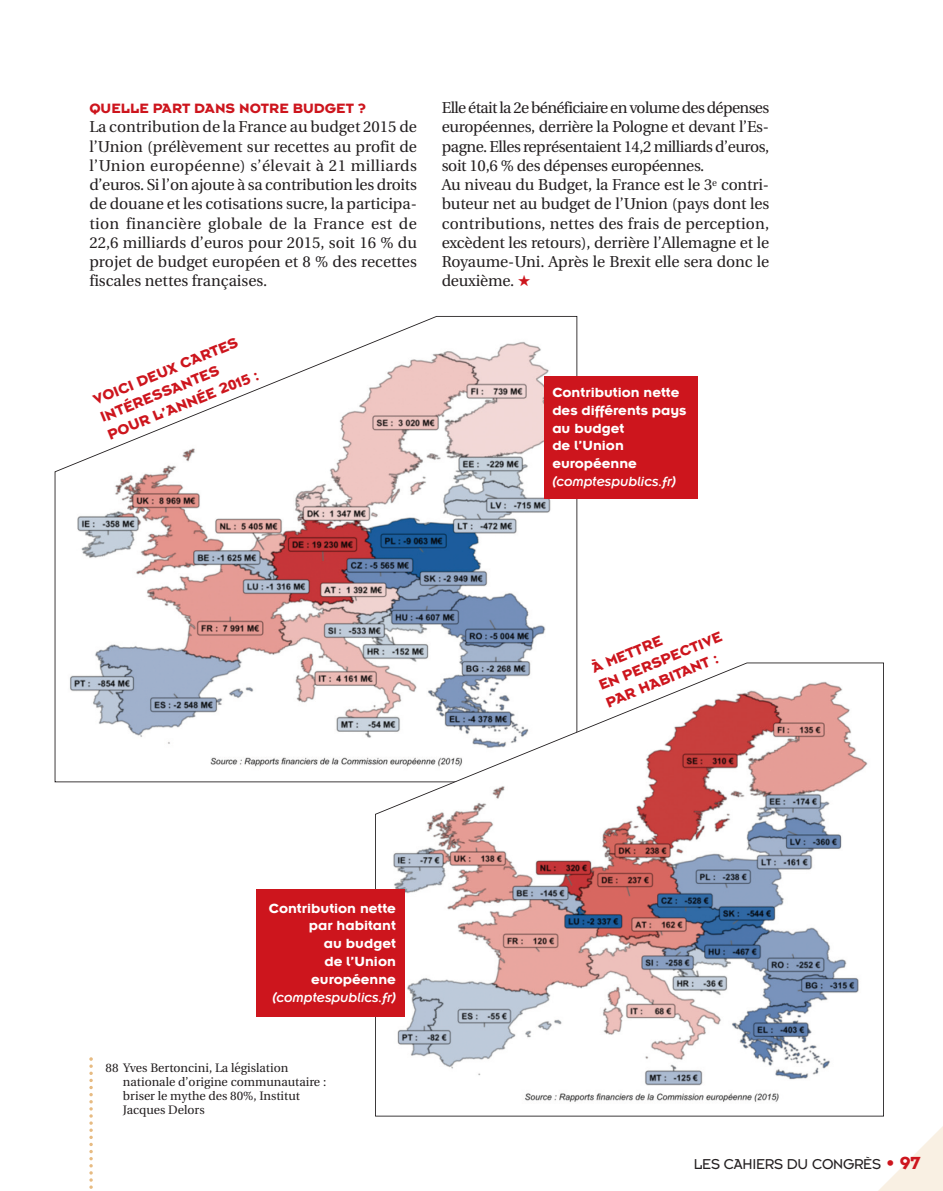
<style>
.page{position:relative;width:943px;height:1191px;background:#fff}
.page>*{position:absolute;margin:0;border:0;box-sizing:border-box;transform-origin:0 0}
.t1{font:15.75px/19.2px "Utopia";letter-spacing:-.01em;color:#231f20;text-align:justify}
.t2{font:700 15.75px/18.9px "Insignia New";color:#cd151d}
.t3{font:300 15.75px "Insignia New";letter-spacing:-.015em;color:#231f20}
.t4{font:700 14.88px "Insignia New";color:#cd151d}
.t5{font:700 14.53px/17.8px "Insignia New";color:#fff}
.t6{font:italic 14.53px "Insignia New";color:#fff}
.t7{font:12.25px/14px "Utopia";color:#231f20}
.s1{color:#cd151d}
.s2{font-family:"Lucida Grande"}
.s3{font-size:19.25px;color:#cd151d}
.s4{font-weight:700;font-size:19.25px;color:#cd151d}
</style>
<div class="page">
<svg style="left:55px;top:316px;width:522px;height:466px"></svg>
<svg style="left:849px;top:1116px;width:94px;height:75px"></svg>
<div style="left:543px;top:376px;width:154px;height:122px;background:#cd151d"></div>
<svg style="left:375px;top:662px;width:509px;height:454px"></svg>
<div style="left:256px;top:889px;width:148px;height:127px;background:#cd151d"></div>
<svg style="left:89px;top:1057px;width:4px;height:132px"></svg>
<p class="t4" style="left:89px;top:99px;width:278px">QUELLE PART DANS NOTRE BUDGET ?</p>
<p class="t1" style="left:89px;top:118px;width:329px">La contribution de la France au budget 2015 de l’Union (prélèvement sur recettes au profit de l’Union européenne) s’élevait à 21 milliards d’euros. Si l’on ajoute à sa contribution les droits de douane et les cotisations sucre, la participa&shy;tion financière globale de la France est de 22,6 milliards d’euros pour 2015, soit 16 % du projet de budget européen et 8 % des recettes fiscales nettes françaises.</p>
<p class="t2" style="left:90px;top:391px;width:163px;rotate:-22deg">VOICI DEUX CARTES<br>INTÉRESSANTES<br>POUR L’ANNÉE 2015 :</p>
<p class="t1" style="left:441px;top:98px;width:329px;text-align:left">Elle était la 2e bénéficiaire en volume des dépenses européennes, derrière la Pologne et devant l’Es&shy;pagne. Elles représentaient 14,2 milliards d’euros, soit 10,6 % des dépenses européennes.<br>Au niveau du Budget, la France est le 3<sup>e</sup> contri&shy;buteur net au budget de l’Union (pays dont les contributions, nettes des frais de perception, excèdent les retours), derrière l’Allemagne et le Royaume-Uni. Après le Brexit elle sera donc le deuxième. <span class="s1">★</span></p>
<p class="t5" style="left:552px;top:383px;width:136px">Contribution nette des différents pays au budget<br>de l’Union européenne</p>
<p class="t6" style="left:552px;top:473px;width:125px">(comptespublics.fr)</p>
<p class="t2" style="left:588px;top:658px;width:133px;rotate:-22deg">À METTRE<br>EN PERSPECTIVE<br>PAR HABITANT :</p>
<p class="t5" style="left:269px;top:898px;width:129px;text-align:right">Contribution nette par habitant<br>au budget<br>de l’Union européenne</p>
<p class="t6" style="left:272px;top:988px;width:125px">(comptespublics.fr)</p>
<p class="t7" style="left:123px;top:1060px;width:205px;text-indent:-17px">88 Yves Bertoncini, La le<span class="s2">́</span>gislation nationale d’origine communautaire : briser le mythe des 80%, Institut<br>Jacques Delors</p>
<p class="t3" style="left:693px;top:1154px;width:228px">LES CAHIERS DU CONGRÈS <span class="s3">•</span> <span class="s4">97</span></p>
</div>
